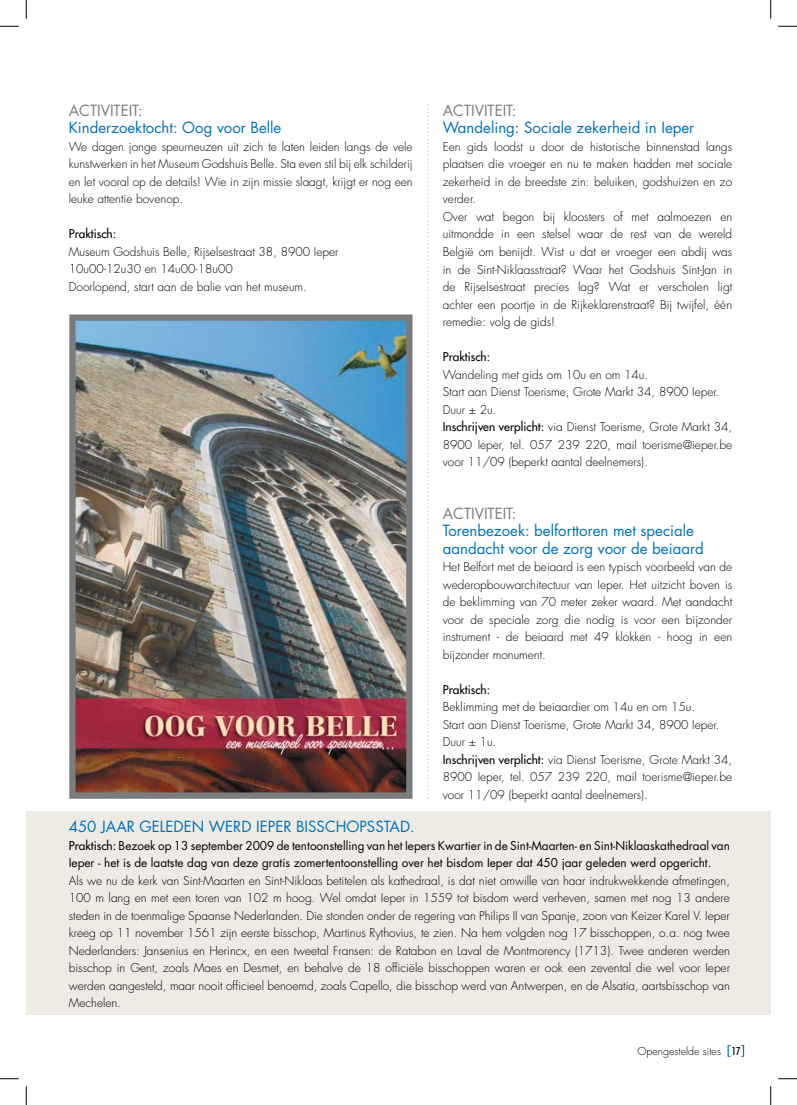
<style>
.page{position:relative;width:797px;height:1105px;background:#fff}
.page>*{position:absolute;margin:0;border:0;box-sizing:border-box;transform-origin:0 0}
.t1{font:15px/17.5px "Futura";color:#0071b9}
.t2{font:15px "Futura";color:#7b7c7e}
.t3{font:300 11.88px/17.5px "Futura";color:#000}
.t4{font:11.88px/17.5px "Futura";color:#000}
.t5{font:11.88px "Futura";color:#000}
.t6{font:300 10.62px "Futura";color:#000}
.s1{font-weight:400}
.s2{font-style:inherit}
.s3{font-weight:400;font-stretch:condensed}
</style>
<div class="page">
<div style="left:26px;top:811px;width:744px;height:203px;background:#eeebe5"></div>
<svg style="left:727px;top:1045px;width:17px;height:12px"></svg>
<svg style="left:427px;top:104px;width:2px;height:695px"></svg>
<img style="left:76px;top:321px;width:329px;height:471px">
<div style="left:69px;top:314px;width:343px;height:485px;border:6px solid #7b7c7e"></div>
<svg style="left:0;top:25px;width:19px;height:2px"></svg>
<svg style="left:778px;top:25px;width:19px;height:2px"></svg>
<svg style="left:0;top:1078px;width:19px;height:1px"></svg>
<svg style="left:778px;top:1078px;width:19px;height:1px"></svg>
<svg style="left:25px;top:0;width:2px;height:19px"></svg>
<svg style="left:25px;top:1086px;width:2px;height:19px"></svg>
<svg style="left:770px;top:0;width:1px;height:19px"></svg>
<svg style="left:770px;top:1086px;width:1px;height:19px"></svg>
<p class="t2" style="left:69px;top:100px;width:75px">Activite it:</p>
<p class="t1" style="left:69px;top:119px;width:214px">Kinderzoektocht: Oog voor Belle</p>
<p class="t3" style="left:69px;top:138px;width:345px;text-align:justify">We dagen jonge speurneuzen uit zich te laten leiden langs de vele kunstwerken in het Museum Godshuis Belle. Sta even stil bij elk schilderij en let vooral op de details! Wie in zijn missie slaagt, krijgt er nog een leuke attentie bovenop.</p>
<p class="t5" style="left:69px;top:226px;width:49px">Praktisch:</p>
<p class="t3" style="left:69px;top:243px;width:271px">Museum Godshuis Belle, Rijselsestraat 38, 8900 Ieper<br>10u00-12u30 en 14u00-18u00<br>Doorlopend, start aan de balie van het museum.</p>
<p class="t2" style="left:443px;top:100px;width:75px">Activite it:</p>
<p class="t1" style="left:443px;top:119px;width:253px">Wandeling: Sociale zekerheid in Ieper</p>
<p class="t3" style="left:443px;top:138px;width:291px">Een gids loodst u door de historische binnenstad langs plaatsen die vroeger en nu te maken hadden met sociale zekerheid in de breedste zin: beluiken, godshuizen en zo verder.<br>Over wat begon bij kloosters of met aalmoezen en uitmondde in een stelsel waar de rest van de wereld België om benijdt. Wist u dat er vroeger een abdij was in de Sint-Niklaasstraat? Waar het Godshuis Sint-Jan in de Rijselsestraat precies lag? Wat er verscholen ligt achter een poortje in de Rijkeklarenstraat? Bij twijfel, één remedie: volg de gids!</p>
<p class="t5" style="left:443px;top:349px;width:49px">Praktisch:</p>
<p class="t3" style="left:443px;top:366px;width:291px">Wandeling met gids om 10u en om 14u.<br>Start aan Dienst Toerisme, Grote Markt 34, 8900 Ieper.<br>Duur ± 2u.<br><span class="s1">Inschrijven verplicht:</span> via Dienst Toerisme, Grote Markt 34, 8900 Ieper, tel. 057 239 220, mail toerisme@ieper.be voor 11/09 (beperkt aantal deelnemers).</p>
<p class="t2" style="left:443px;top:503px;width:75px">Activite it:</p>
<p class="t1" style="left:443px;top:521px;width:262px">Torenbezoek: belforttoren met speciale aandacht voor de zorg voor de beiaard</p>
<p class="t3" style="left:443px;top:558px;width:291px;text-align:justify">Het Belfort met de beiaard is een typisch voorbeeld van de wederopbouwarchitectuur van Ieper. Het uitzicht boven is de beklimming van 70 meter zeker waard. Met aandacht voor de speciale zorg die nodig is voor een bijzonder instrument - de beiaard met 49 klokken - hoog in een bijzonder monument.</p>
<p class="t5" style="left:443px;top:681px;width:49px">Praktisch:</p>
<p class="t3" style="left:443px;top:698px;width:291px">Beklimming met de beiaardier om 14u en om 15u.<br>Start aan Dienst Toerisme, Grote Markt 34, 8900 Ieper.<br>Duur ± 1u.<br><span class="s1">Inschrijven verplicht:</span> via Dienst Toerisme, Grote Markt 34, 8900 Ieper, tel. 057 239 220, mail toerisme@ieper.be voor 11/09 (beperkt aantal deelnemers).</p>
<p class="t1" style="left:69px;top:818px;width:347px">450 JAAR GELEDEN WERD I EPER BISSCHOPSSTAD.</p>
<p class="t4" style="left:69px;top:836px;width:662px"><span class="s2">Praktisch:</span> Bezoek op 13 september 2009 de tentoonstelling van het Iepers Kwartier in de Sint-Maarten- en Sint-Niklaaskathedraal van<br>Ieper - het is de laatste dag van deze gratis zomertentoonstelling over het bisdom Ieper dat 450 jaar geleden werd opgericht.</p>
<p class="t3" style="left:69px;top:872px;width:662px;text-align:justify">Als we nu de kerk van Sint-Maarten en Sint-Niklaas betitelen als kathedraal, is dat niet omwille van haar indrukwekkende afmetingen, 100 m lang en met een toren van 102 m hoog. Wel omdat Ieper in 1559 tot bisdom werd verheven, samen met nog 13 andere steden in de toenmalige Spaanse Nederlanden. Die stonden onder de regering van Philips II van Spanje, zoon van Keizer Karel V. Ieper kreeg op 11 november 1561 zijn eerste bisschop, Martinus Rythovius, te zien. Na hem volgden nog 17 bisschoppen, o.a. nog twee Nederlanders: Jansenius en Herincx, en een tweetal Fransen: de Ratabon en Laval de Montmorency (1713). Twee anderen werden bisschop in Gent, zoals Maes en Desmet, en behalve de 18 officiële bisschoppen waren er ook een zevental die wel voor Ieper werden aangesteld, maar nooit officieel benoemd, zoals Capello, die bisschop werd van Antwerpen, en de Alsatia, aartsbisschop van Mechelen.</p>
<p class="t6" style="left:637px;top:1044px;width:104px">Opengestelde sites <span class="s3">17</span></p>
</div>
